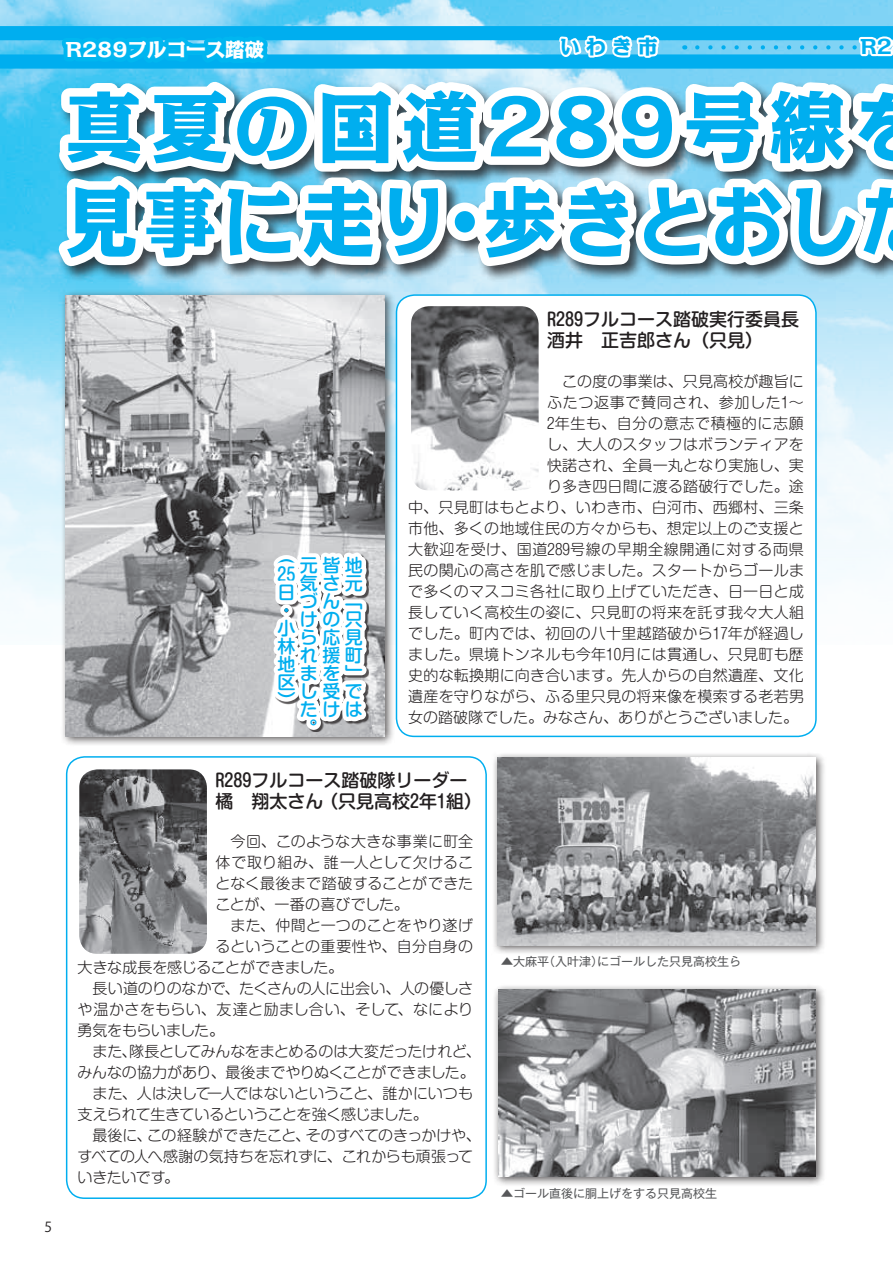
<style>
.page{position:relative;width:893px;height:1263px;background:#fff}
.page>*{position:absolute;margin:0;border:0;box-sizing:border-box;transform-origin:0 0}
.t1{font:800 76.5px/94.5px "Kakumin Pro";letter-spacing:.09em;color:#00aeef}
.t2{font:800 76.5px "Kakumin Pro";letter-spacing:.09em;color:#00aeef;scale:.94 1}
.t3{font:800 19.5px "Kakumin Pro";color:#fff}
.t4{font:800 19.5px "Kakumin Pro";letter-spacing:.335em;color:#00aeef}
.t5{font:500 18px/21px "Shin M Go Pro";color:#231f20}
.t6{font:500 18px/18px "Shin M Go Pro";color:#00aeef;text-align:justify}
.t7{font:300 15px/21px "Shin M Go Pro";letter-spacing:.015em;color:#231f20;text-align:justify}
.t8{font:300 15px "Shin M Go Pro";letter-spacing:-.015em;color:#231f20}
.t9{font:300 15px "Shin M Go Pro";letter-spacing:-.02em;color:#231f20}
.t10{font:300 15px/21px "Shin M Go Pro";letter-spacing:-.01em;color:#231f20}
.t11{font:300 15px "Shin M Go Pro";letter-spacing:.045em;color:#231f20}
.t12{font:300 15px "Shin M Go Pro";letter-spacing:.04em;color:#231f20}
.t13{font:300 15px "Shin M Go Pro";letter-spacing:-.03em;color:#231f20}
.t14{font:13.8px "Koz Go Pro";color:#231f20}
.t15{font:12px "Gothic MB101 Pro";color:#57585a}
</style>
<div class="page">
<div style="left:491px;top:751px;width:335px;height:205px;background:#231f20;opacity:.75"></div>
<img style="left:497px;top:758px;width:319px;height:187px">
<div style="left:492px;top:984px;width:334px;height:203px;background:#231f20;opacity:.75"></div>
<img style="left:498px;top:990px;width:318px;height:186px">
<div style="left:60px;top:289px;width:335px;height:458px;background:#231f20;opacity:.75"></div>
<img style="left:66px;top:328px;width:319px;height:408px">
<svg style="left:0;top:0;width:893px;height:328px"></svg>
<div style="left:396px;top:295px;width:420px;height:441px;background:#fff;border-radius:18px"></div>
<div style="left:396px;top:294px;width:421px;height:443px;border:2px solid #00aeef;border-radius:18px"></div>
<div style="left:66px;top:756px;width:421px;height:443px;border:2px solid #00aeef;border-radius:18px"></div>
<img style="left:411px;top:306px;width:128px;height:184px">
<img style="left:79px;top:769px;width:128px;height:185px">
<svg style="left:239px;top:394px;width:157px;height:340px"></svg>
<h2 class="t4" style="left:560px;top:31px;width:99px">いわき市</h2>
<h2 class="t4" style="left:861px;top:31px;width:33px">R2</h2>
<h2 class="t3" style="left:66px;top:34px;width:200px">R289フルコース踏破</h2>
<h1 class="t1" style="left:484px;top:72px;width:448px;text-indent:-418px">真夏の国道289号線を歩きとおし</h1>
<h1 class="t2" style="left:66px;top:161px;width:410px">見事に走り</h1>
<h1 class="t2" style="left:429px;top:161px;width:78px">・</h1>
<p class="t14" style="left:44px;top:1217px;width:9px">5</p>
<p class="t6" style="left:300px;top:554px;width:64px">元皆地気さ元づん「けの只ら応見れ援町まを」し受でたけは</p>
<p class="t6" style="left:277px;top:545px;width:19px">)</p>
<p class="t6" style="left:277px;top:563px;width:19px">25</p>
<p class="t6" style="left:277px;top:581px;width:17px">日</p>
<p class="t6" style="left:277px;top:599px;width:12px">・</p>
<p class="t6" style="left:277px;top:617px;width:19px">小林地区</p>
<p class="t6" style="left:277px;top:689px;width:19px">(</p>
<p class="t6" style="left:300px;top:716px;width:18px">。</p>
<p class="t5" style="left:547px;top:307px;width:253px">R２８９フルコース踏破実行委員長酒井　正吉郎さん（只見(</p>
<p class="t7" style="left:562px;top:369px;width:243px">この度の事業は、只見高校が趣旨に</p>
<p class="t11" style="left:547px;top:390px;width:258px">ふたつ返事で賛同され、参加した ~１</p>
<p class="t11" style="left:547px;top:411px;width:258px">２年生も、自分の意志で積極的に志願</p>
<p class="t7" style="left:547px;top:432px;width:258px">し、大人のスタッフはボランティアを</p>
<p class="t7" style="left:547px;top:453px;width:258px">快諾され、全員一丸となり実施し、実</p>
<p class="t7" style="left:547px;top:474px;width:258px">り多き四日間に渡る踏破行でした。途</p>
<p class="t7" style="left:408px;top:495px;width:397px">中、只見町はもとより、いわき市、白河市、西郷村、三条</p>
<p class="t7" style="left:408px;top:516px;width:397px">市他、多くの地域住民の方々からも、想定以上のご支援と</p>
<p class="t12" style="left:408px;top:537px;width:397px">大歓迎を受け、国道２８９号線の早期全線開通に対する両県</p>
<p class="t7" style="left:408px;top:558px;width:397px">民の関心の高さを肌で感じました。スタートからゴールま</p>
<p class="t7" style="left:408px;top:579px;width:397px">で多くのマスコミ各社に取り上げていただき、日一日と成</p>
<p class="t7" style="left:408px;top:600px;width:397px">長していく高校生の姿に、只見町の将来を託す我々大人組</p>
<p class="t7" style="left:408px;top:621px;width:397px">でした。町内では、初回の八十里越踏破から１７年が経過し</p>
<p class="t7" style="left:408px;top:642px;width:397px">ました。県境トンネルも今年１０月には貫通し、只見町も歴</p>
<p class="t7" style="left:408px;top:663px;width:397px">史的な転換期に向き合います。先人からの自然遺産、文化</p>
<p class="t7" style="left:408px;top:684px;width:397px">遺産を守りながら、ふる里只見の将来像を模索する老若男</p>
<p class="t7" style="left:408px;top:705px;width:391px">女の踏破隊でした。みなさん、ありがとうございました。</p>
<p class="t5" style="left:320px;top:767px;width:163px;text-indent:-105px">R２８９フルコース踏破隊リーダー（只見高校年２ 組１ (</p>
<p class="t5" style="left:215px;top:788px;width:109px">橘　翔太さん</p>
<p class="t7" style="left:215px;top:829px;width:259px;text-indent:15px">今回、このような大きな事業に町全体で取り組み、誰一人として欠けることなく最後まで踏破することができたことが、一番の喜びでした。</p>
<p class="t7" style="left:230px;top:913px;width:244px">また、仲間と一つのことをやり遂げ</p>
<p class="t7" style="left:215px;top:934px;width:259px">るということの重要性や、自分自身の</p>
<p class="t8" style="left:78px;top:955px;width:267px">大きな成長を感じることができました。</p>
<p class="t9" style="left:93px;top:976px;width:382px">長い道のりのなかで、たくさんの人に出会い、人の優しさ</p>
<p class="t7" style="left:78px;top:997px;width:397px">や温かさをもらい、友達と励まし合い、そして、なにより</p>
<p class="t9" style="left:78px;top:1018px;width:148px">勇気をもらいました。</p>
<p class="t8" style="left:93px;top:1039px;width:390px">また隊長としてみんなをまとめるのは大変だったけれど、</p>
<p class="t7" style="left:121px;top:1039px;width:16px">、</p>
<p class="t8" style="left:78px;top:1060px;width:399px">みんなの協力があり、最後までやりぬくことができました。</p>
<p class="t7" style="left:93px;top:1081px;width:382px">また、人は決して一人ではないということ、誰かにいつも</p>
<p class="t13" style="left:78px;top:1102px;width:352px">支えられて生きているということを強く感じました。</p>
<p class="t9" style="left:306px;top:1123px;width:176px">そのすべてのきっかけや、</p>
<p class="t7" style="left:147px;top:1123px;width:164px">この経験ができたこと、</p>
<p class="t10" style="left:78px;top:1123px;width:397px;text-indent:15px">最後に、<br>すべての人へ感謝の気持ちを忘れずに、これからも頑張っていきたいです。</p>
<p class="t15" style="left:597px;top:951px;width:145px">にゴールした只見高校生ら</p>
<p class="t15" style="left:543px;top:951px;width:61px">（入叶津）</p>
<p class="t15" style="left:501px;top:951px;width:49px">▲大麻平</p>
<p class="t15" style="left:501px;top:1184px;width:217px">▲ゴール直後に胴上げをする只見高校生</p>
</div>
